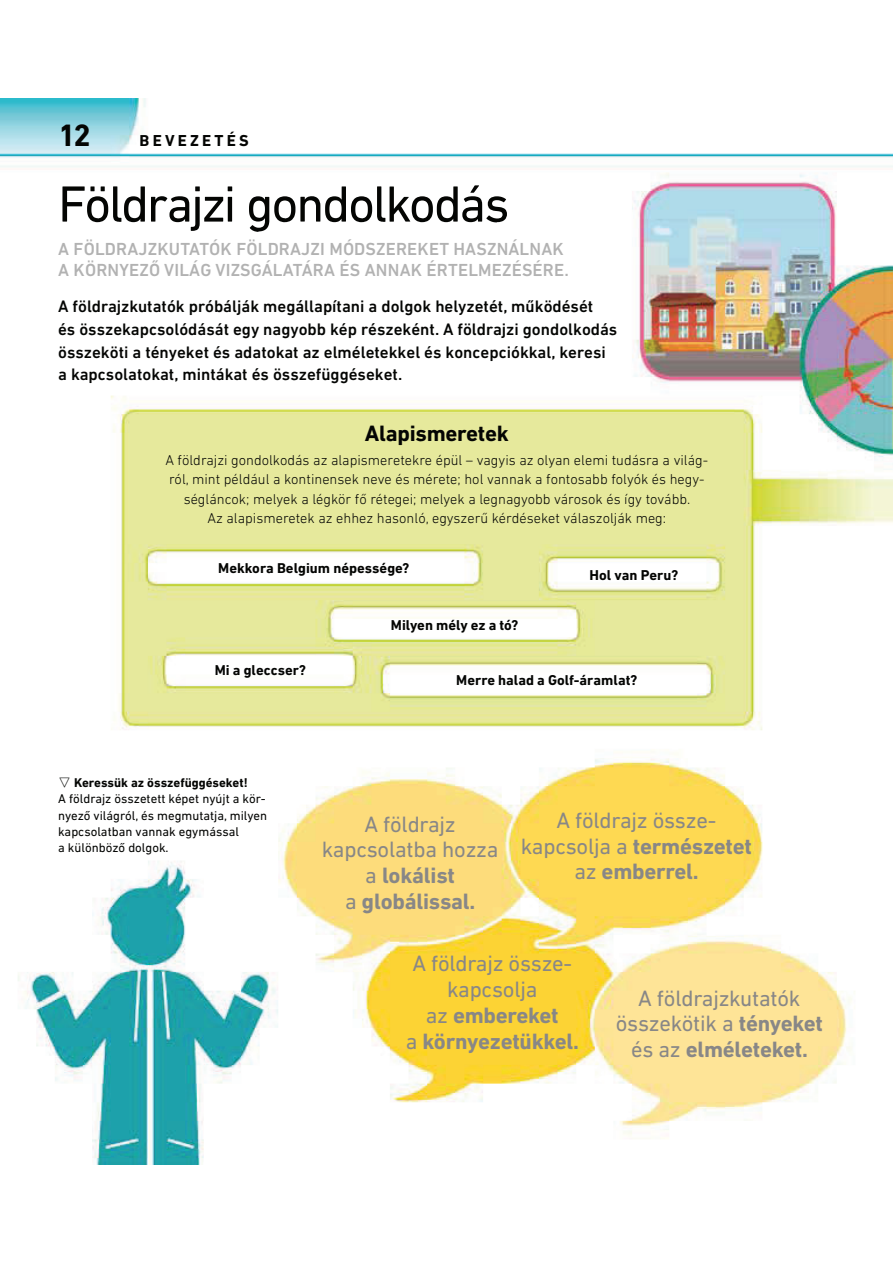
<style>
.page{position:relative;width:893px;height:1263px;background:#fff}
.page>*{position:absolute;margin:0;border:0;box-sizing:border-box;transform-origin:0 0}
.t1{font:51.6px "DIN Next LT Pro";letter-spacing:-.04em;color:#040503}
.t2{font:700 31.5px "DIN Next LT Pro";color:#040503}
.t3{font:22.65px/25.8px "DIN Next LT Pro";letter-spacing:-.01em;color:#888787;text-align:center}
.t4{font:700 22.65px "DIN Next LT Pro";letter-spacing:-.01em;color:#040503}
.t5{font:500 17.7px/21px "DIN Next LT Pro";letter-spacing:.01em;color:#b2b2b2}
.t6{font:500 16.95px/22.6px "DIN Next LT Pro";color:#040503}
.t7{font:700 16.2px "DIN Next LT Pro";letter-spacing:.2em;color:#040503}
.t8{font:300 14.55px/19.4px "DIN Next LT Pro";color:#040503;text-align:center}
.t9{font:700 14.55px "DIN Next LT Pro";color:#040503}
.t10{font:12.9px/16.2px "DIN Next LT Pro";color:#040503}
.s1{font-weight:700}
</style>
<div class="page">
<img style="left:0;top:98px;width:893px;height:1067px">
<h2 class="t2" style="left:58px;top:124px;width:34px">12</h2>
<p class="t7" style="left:140px;top:135px;width:111px">BEVEZETÉS</p>
<h1 class="t1" style="left:58px;top:185px;width:453px">Földrajzi gondolkodás</h1>
<p class="t5" style="left:58px;top:240px;width:512px">A FÖLDRAJZKUTATÓK FÖLDRAJZI MÓDSZEREKET HASZNÁLNAK<br>A KÖRNYEZŐ VILÁG VIZSGÁLATÁRA ÉS ANNAK ÉRTELMEZÉSÉRE.</p>
<p class="t6" style="left:58px;top:297px;width:561px">A földrajzkutatók próbálják megállapítani a dolgok helyzetét, működését<br>és összekapcsolódását egy nagyobb kép részeként. A földrajzi gondolkodás összeköti a tényeket és adatokat az elméletekkel és koncepciókkal, keresi a kapcsolatokat, mintákat és összefüggéseket.</p>
<h3 class="t4" style="left:365px;top:425px;width:145px">Alapismeretek</h3>
<p class="t8" style="left:165px;top:451px;width:544px">A földrajzi gondolkodás az alapismeretekre épül – vagyis az olyan elemi tudásra a világ&shy;ról, mint például a kontinensek neve és mérete; hol vannak a fontosabb folyók és hegy&shy;ségláncok; melyek a légkör fő rétegei; melyek a legnagyobb városok és így tovább.<br>Az alapismeretek az ehhez hasonló, egyszerű kérdéseket válaszolják meg:</p>
<p class="t9" style="left:218px;top:562px;width:192px">Mekkora Belgium népessége?</p>
<p class="t9" style="left:391px;top:619px;width:129px">Milyen mély ez a tó?</p>
<p class="t9" style="left:590px;top:569px;width:90px">Hol van Peru?</p>
<p class="t9" style="left:215px;top:665px;width:93px">Mi a gleccser?</p>
<p class="t9" style="left:456px;top:675px;width:183px">Merre halad a Golf-áramlat?</p>
<p class="t10" style="left:58px;top:776px;width:211px">▽ <span class="s1">Keressük az összefüggéseket!<br></span>A földrajz összetett képet nyújt a kör&shy;nyező világról, és megmutatja, milyen kapcsolatban vannak egymással<br>a különböző dolgok.</p>
<h3 class="t3" style="left:322px;top:813px;width:178px">A földrajz kapcsolatba hozza a <span class="s1">lokálist<br></span>a <span class="s1">globálissal.</span></h3>
<h3 class="t3" style="left:521px;top:809px;width:233px">A földrajz össze&shy;kapcsolja a <span class="s1">természetet </span>az <span class="s1">emberrel.</span></h3>
<h3 class="t3" style="left:406px;top:952px;width:175px">A földrajz össze&shy;kapcsolja<br>az <span class="s1">embereket<br></span>a <span class="s1">környezetükkel.</span></h3>
<h3 class="t3" style="left:616px;top:987px;width:209px">A földrajzkutatók összekötik a <span class="s1">tényeket </span>és az <span class="s1">elméleteket.</span></h3>
</div>
